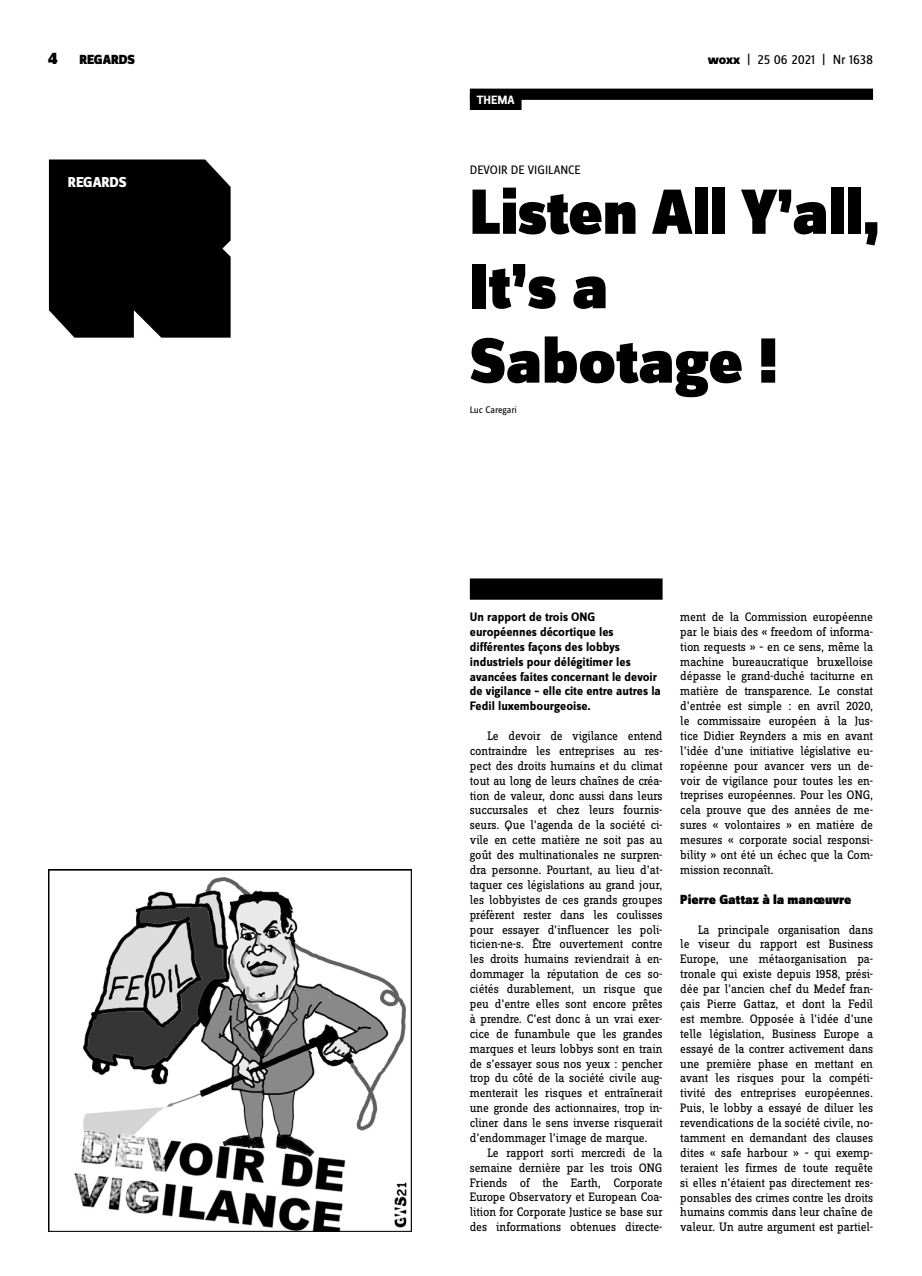
<style>
.page{position:relative;width:922px;height:1276px;background:#fff}
.page>*{position:absolute;margin:0;border:0;box-sizing:border-box;transform-origin:0 0}
.t1{font:900 66.25px/74.4px "Zine Sans Dis";letter-spacing:-.01em;color:#000}
.t2{font:800 15px "Zine Sans Dis";letter-spacing:-.01em;color:#fff}
.t3{font:900 13.75px "Zine Sans Dis";color:#000}
.t4{font:13.75px "Zine Sans Dis";color:#000}
.t5{font:12.75px/14.9px "Zine Slab Dis";color:#000;text-align:justify}
.t6{font:700 12.75px/14.9px "Zine Sans Dis";color:#000}
.t7{font:12.75px "Zine Sans Dis";color:#000}
.t8{font:700 12.5px "Zine Sans Dis";color:#fff}
.t9{font:10px "Zine Sans Dis";color:#000}
.s1{font-size:17.5px}
.s2{font-weight:800}
</style>
<div class="page">
<div style="left:469px;top:89px;width:403px;height:11px;background:#000"></div>
<div style="left:49px;top:159px;width:181px;height:179px;background:#000"></div>
<div style="left:469px;top:578px;width:193px;height:22px;background:#000"></div>
<div style="left:469px;top:94px;width:52px;height:16px;background:#000"></div>
<img style="left:49px;top:869px;width:362px;height:362px">
<p class="t3" style="left:48px;top:52px;width:88px"><span class="s1">4</span> REGARDS</p>
<p class="t4" style="left:707px;top:53px;width:167px"><span class="s2">woxx</span> | 25 06 2021 | NR 1638</p>
<p class="t2" style="left:68px;top:174px;width:60px">REGARDS</p>
<p class="t8" style="left:477px;top:93px;width:39px">THEMA</p>
<p class="t7" style="left:469px;top:164px;width:112px">DEVOIR DE VIGILANCE</p>
<h1 class="t1" style="left:469px;top:179px;width:411px">Listen All Y’all,<br>It’s a<br>Sabotage !</h1>
<p class="t9" style="left:469px;top:404px;width:49px">LUC CAREGARI</p>
<p class="t6" style="left:469px;top:610px;width:192px">Un rapport de trois ONG européennes décortique les différentes façons des lobbys industriels pour délégitimer les avancées faites concernant le devoir de vigilance – elle cite entre autres la<br>Fedil luxembourgeoise.</p>
<p class="t5" style="left:469px;top:729px;width:194px;text-indent:18px">Le devoir de vigilance entend contraindre les entreprises au res&shy;pect des droits humains et du climat tout au long de leurs chaînes de créa&shy;tion de valeur, donc aussi dans leurs succursales et chez leurs fournis&shy;seurs. Que l’agenda de la société ci&shy;vile en cette matière ne soit pas au goût des multinationales ne surpren&shy;dra personne. Pourtant, au lieu d’at&shy;taquer ces législations au grand jour, les lobbyistes de ces grands groupes préfèrent rester dans les coulisses pour essayer d’influencer les poli&shy;ticien-ne-s. Être ouvertement contre les droits humains reviendrait à en&shy;dommager la réputation de ces so&shy;ciétés durablement, un risque que peu d’entre elles sont encore prêtes à prendre. C’est donc à un vrai exer&shy;cice de funambule que les grandes marques et leurs lobbys sont en train de s’essayer sous nos yeux : pencher trop du côté de la société civile aug&shy;menterait les risques et entraînerait une gronde des actionnaires, trop in&shy;cliner dans le sens inverse risquerait d’endommager l’image de marque.</p>
<p class="t5" style="left:469px;top:1145px;width:194px;text-indent:18px">Le rapport sorti mercredi de la semaine dernière par les trois ONG Friends of the Earth, Corporate Europe Observatory et European Coa&shy;lition for Corporate Justice se base sur des informations obtenues directe-</p>
<p class="t5" style="left:680px;top:610px;width:194px">ment de la Commission européenne par le biais des « freedom of informa&shy;tion requests » − en ce sens, même la machine bureaucratique bruxelloise dépasse le grand-duché taciturne en matière de transparence. Le constat d’entrée est simple : en avril 2020, le commissaire européen à la Jus&shy;tice Didier Reynders a mis en avant l’idée d’une initiative législative eu&shy;ropéenne pour avancer vers un de&shy;voir de vigilance pour toutes les en&shy;treprises européennes. Pour les ONG, cela prouve que des années de me&shy;sures « volontaires » en matière de mesures « corporate social responsi&shy;bility » ont été un échec que la Com&shy;mission reconnaît.</p>
<p class="t3" style="left:680px;top:891px;width:172px">Pierre Gattaz à la manœuvre</p>
<p class="t5" style="left:680px;top:922px;width:194px;text-indent:18px">La principale organisation dans le viseur du rapport est Business Europe, une métaorganisation pa&shy;tronale qui existe depuis 1958, prési&shy;dée par l’ancien chef du Medef fran&shy;çais Pierre Gattaz, et dont la Fedil est membre. Opposée à l’idée d’une telle législation, Business Europe a essayé de la contrer activement dans une première phase en mettant en avant les risques pour la compéti&shy;tivité des entreprises européennes.<br>Puis, le lobby a essayé de diluer les revendications de la société civile, no&shy;tamment en demandant des clauses dites « safe harbour » − qui exemp&shy;teraient les firmes de toute requête si elles n’étaient pas directement res&shy;ponsables des crimes contre les droits humains commis dans leur chaîne de valeur. Un autre argument est partiel-</p>
</div>
